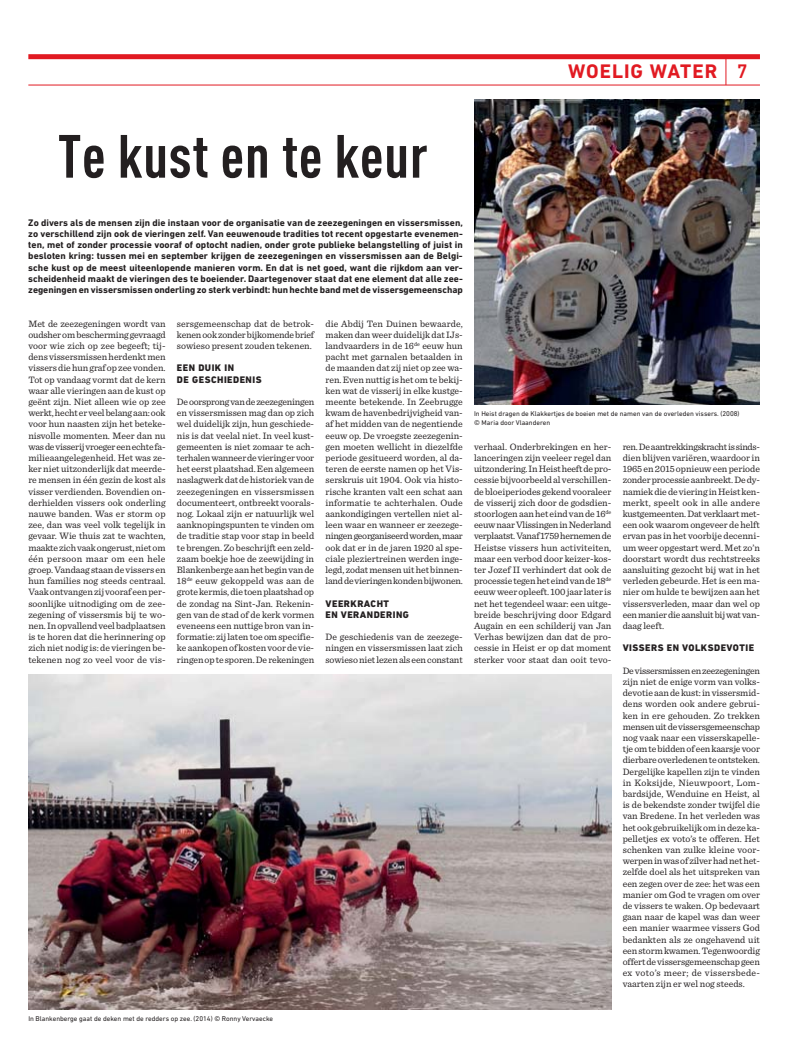
<style>
.page{position:relative;width:794px;height:1063px;background:#fff}
.page>*{position:absolute;margin:0;border:0;box-sizing:border-box;transform-origin:0 0}
.t1{font:700 60px "DIN Cond";letter-spacing:.01em;color:#231f20}
.t2{font:700 20px "DIN Next LT Pro";letter-spacing:.05em;color:#e11a22}
.t3{font:9.7px/11.2px "Sentinel";color:#231f20;text-align:justify}
.t4{font:700 9.7px/11.2px "DIN Next LT Pro";letter-spacing:-.005em;color:#231f20;text-align:justify}
.t5{font:800 9.7px/11.2px "DIN Next LT Pro";letter-spacing:.05em;color:#231f20}
.t6{font:7px/9px "DIN Next LT Pro";color:#231f20}
.s1{font-weight:500}
</style>
<div class="page">
<div style="left:28px;top:54px;width:732px;height:5px;background:#e11a22"></div>
<hr style="left:28px;top:85px;width:732px;height:1px;background:#e11a22">
<svg style="left:725px;top:59px;width:1px;height:26px"></svg>
<img style="left:28px;top:675px;width:583px;height:335px">
<img style="left:474px;top:99px;width:286px;height:306px">
<h2 class="t2" style="left:568px;top:65px;width:181px">WOELIG WATER <span class="s1">7</span></h2>
<h1 class="t1" style="left:58px;top:135px;width:371px">Te kust en te keur</h1>
<p class="t4" style="left:28px;top:218px;width:436px">Zo divers als de mensen zijn die instaan voor de organisatie van de zeezegeningen en vissersmissen, zo verschillend zijn ook de vieringen zelf. Van eeuwenoude tradities tot recent opgestarte evenemen&shy;ten, met of zonder processie vooraf of optocht nadien, onder grote publieke belangstelling of juist in besloten kring: tussen mei en september krijgen de zeezegeningen en vissersmissen aan de Belgi&shy;sche kust op de meest uiteenlopende manieren vorm. En dat is net goed, want die rijkdom aan ver&shy;scheidenheid maakt de vieringen des te boeiender. Daartegenover staat dat ene element dat alle zee&shy;zegeningen en vissersmissen onderling zo sterk verbindt: hun hechte band met de vissersgemeenschap</p>
<p class="t3" style="left:28px;top:318px;width:139px">Met de zeezegeningen wordt van oudsher om bescherming gevraagd voor wie zich op zee begeeft; tij&shy;dens vissersmissen herdenkt men vissers die hun graf op zee vonden.<br>Tot op vandaag vormt dat de kern waar alle vieringen aan de kust op geënt zijn. Niet alleen wie op zee werkt, hecht er veel belang aan: ook voor hun naasten zijn het beteke&shy;nisvolle momenten. Meer dan nu was de visserij vroeger een echte fa&shy;milieaangelegenheid. Het was ze&shy;ker niet uitzonderlijk dat meerde&shy;re mensen in één gezin de kost als visser verdienden. Bovendien on&shy;derhielden vissers ook onderling nauwe banden. Was er storm op zee, dan was veel volk tegelijk in gevaar. Wie thuis zat te wachten, maakte zich vaak ongerust, niet om één persoon maar om een hele groep. Vandaag staan de vissers en hun families nog steeds centraal.<br>Vaak ontvangen zij vooraf een per&shy;soonlijke uitnodiging om de zee&shy;zegening of vissersmis bij te wo&shy;nen. In opvallend veel badplaatsen is te horen dat die herinnering op zich niet nodig is: de vieringen be&shy;tekenen nog zo veel voor de vis-</p>
<p class="t3" style="left:177px;top:318px;width:139px">sersgemeenschap dat de betrok&shy;kenen ook zonder bijkomende brief sowieso present zouden tekenen.</p>
<p class="t5" style="left:177px;top:363px;width:86px">EEN DUIK IN<br>DE GESCHIEDENIS</p>
<p class="t3" style="left:177px;top:397px;width:139px">De oorsprong van de zeezegeningen en vissersmissen mag dan op zich wel duidelijk zijn, hun geschiede&shy;nis is dat veelal niet. In veel kust&shy;gemeenten is niet zomaar te ach&shy;terhalen wanneer de viering er voor het eerst plaatshad. Een algemeen naslagwerk dat de historiek van de zeezegeningen en vissersmissen documenteert, ontbreekt voorals&shy;nog. Lokaal zijn er natuurlijk wel aanknopingspunten te vinden om de traditie stap voor stap in beeld te brengen. Zo beschrijft een zeld&shy;zaam boekje hoe de zeewijding in Blankenberge aan het begin van de 18<sup>de</sup> eeuw gekoppeld was aan de grote kermis, die toen plaatshad op de zondag na Sint-Jan. Rekenin&shy;gen van de stad of de kerk vormen eveneens een nuttige bron van in&shy;formatie: zij laten toe om specifie&shy;ke aankopen of kosten voor de vie&shy;ringen op te sporen. De rekeningen</p>
<p class="t3" style="left:325px;top:318px;width:139px">die Abdij Ten Duinen bewaarde, maken dan weer duidelijk dat IJs&shy;landvaarders in de 16<sup>de</sup> eeuw hun pacht met garnalen betaalden in de maanden dat zij niet op zee wa&shy;ren. Even nuttig is het om te bekij&shy;ken wat de visserij in elke kustge&shy;meente betekende. In Zeebrugge kwam de havenbedrijvigheid van&shy;af het midden van de negentiende eeuw op. De vroegste zeezegenin&shy;gen moeten wellicht in diezelfde periode gesitueerd worden, al da&shy;teren de eerste namen op het Vis&shy;serskruis uit 1904. Ook via histo&shy;rische kranten valt een schat aan informatie te achterhalen. Oude aankondigingen vertellen niet al&shy;leen waar en wanneer er zeezege&shy;ningen georganiseerd worden, maar ook dat er in de jaren 1920 al spe&shy;ciale pleziertreinen werden inge&shy;legd, zodat mensen uit het binnen&shy;land de vieringen konden bijwonen.</p>
<p class="t5" style="left:325px;top:599px;width:85px">VEERKRACHT<br>EN VERANDERING</p>
<p class="t3" style="left:325px;top:632px;width:139px">De geschiedenis van de zeezege&shy;ningen en vissersmissen laat zich sowieso niet lezen als een constant</p>
<p class="t6" style="left:28px;top:1015px;width:246px">In Blankenberge gaat de deken met de redders op zee. (2014) © Ronny Vervaecke</p>
<p class="t6" style="left:474px;top:410px;width:267px">In Heist dragen de Klakkertjes de boeien met de namen van de overleden vissers. (2008) © Maria door Vlaanderen</p>
<p class="t3" style="left:474px;top:442px;width:139px">verhaal. Onderbrekingen en her&shy;lanceringen zijn veeleer regel dan uitzondering. In Heist heeft de pro&shy;cessie bijvoorbeeld al verschillen&shy;de bloeiperiodes gekend vooraleer de visserij zich door de godsdien&shy;stoorlogen aan het eind van de 16<sup>de </sup>eeuw naar Vlissingen in Nederland verplaatst. Vanaf 1759 hernemen de Heistse vissers hun activiteiten, maar een verbod door keizer-kos&shy;ter Jozef II verhindert dat ook de processie tegen het eind van de 18<sup>de </sup>eeuw weer opleeft. 100 jaar later is net het tegendeel waar: een uitge&shy;breide beschrijving door Edgard Augain en een schilderij van Jan Verhas bewijzen dan dat de pro&shy;cessie in Heist er op dat moment sterker voor staat dan ooit tevo-</p>
<p class="t3" style="left:622px;top:442px;width:139px">ren. De aantrekkingskracht is sinds&shy;dien blijven variëren, waardoor in 1965 en 2015 opnieuw een periode zonder processie aanbreekt. De dy&shy;namiek die de viering in Heist ken&shy;merkt, speelt ook in alle andere kustgemeenten. Dat verklaart met&shy;een ook waarom ongeveer de helft ervan pas in het voorbije decenni&shy;um weer opgestart werd. Met zo’n doorstart wordt dus rechtstreeks aansluiting gezocht bij wat in het verleden gebeurde. Het is een ma&shy;nier om hulde te bewijzen aan het vissersverleden, maar dan wel op een manier die aansluit bij wat van&shy;daag leeft.</p>
<p class="t5" style="left:622px;top:643px;width:133px">VISSERS EN VOLKSDEVOTIE</p>
<p class="t3" style="left:622px;top:666px;width:139px">De vissersmissen en zeezegeningen zijn niet de enige vorm van volks&shy;devotie aan de kust: in vissersmid&shy;dens worden ook andere gebrui&shy;ken in ere gehouden. Zo trekken mensen uit de vissersgemeenschap nog vaak naar een visserskapelle&shy;tje om te bidden of een kaarsje voor dierbare overledenen te ontsteken.<br>Dergelijke kapellen zijn te vinden in Koksijde, Nieuwpoort, Lom&shy;bardsijde, Wenduine en Heist, al is de bekendste zonder twijfel die van Bredene. In het verleden was het ook gebruikelijk om in deze ka&shy;pelletjes ex voto’s te offeren. Het schenken van zulke kleine voor&shy;werpen in was of zilver had net het&shy;zelfde doel als het uitspreken van een zegen over de zee: het was een manier om God te vragen om over de vissers te waken. Op bedevaart gaan naar de kapel was dan weer een manier waarmee vissers God bedankten als ze ongehavend uit een storm kwamen. Tegenwoordig offert de vissersgemeenschap geen ex voto’s meer; de vissersbede&shy;vaarten zijn er wel nog steeds.</p>
</div>
